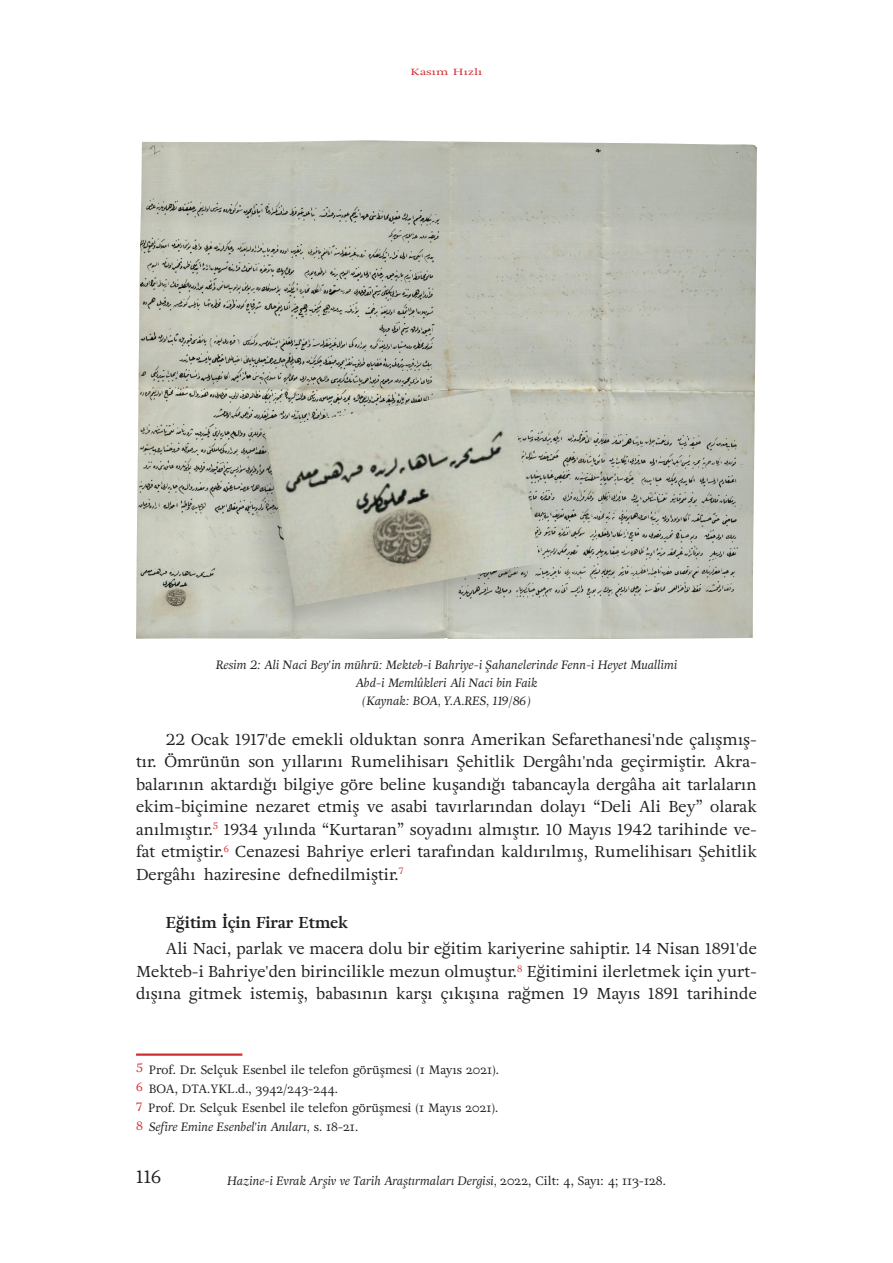
<style>
.page{position:relative;width:893px;height:1263px;background:#fff}
.page>*{position:absolute;margin:0;border:0;box-sizing:border-box;transform-origin:0 0}
.t1{font:18px "Adriane Text";color:#231f20}
.t2{font:15.75px/22.5px "Adriane Text";color:#231f20;text-align:justify}
.t3{font:700 15.75px "Adriane Text";color:#231f20}
.t4{font:italic 12px/18px "Adriane Text";color:#231f20;text-align:center}
.t5{font:12px/19.2px "Adriane Text";color:#231f20}
.t6{font:8.85px "Adriane Text";color:#d32d32;scale:1.43 1}
.s1{color:#d32d32}
.s2{font-style:italic}
.s3{font-style:normal}
</style>
<div class="page">
<hr style="left:136px;top:1053px;width:106px;height:3px;background:#d32d32">
<img style="left:136px;top:140px;width:621px;height:499px">
<div style="left:226px;top:371px;width:327px;height:273px;background:#231f20;opacity:.25"></div>
<img style="left:264px;top:386px;width:276px;height:220px">
<p class="t6" style="left:410px;top:66px;width:52px">Kasım Hızlı</p>
<p class="t4" style="left:216px;top:656px;width:463px">Resim 2: Ali Naci Bey'in mührü: Mekteb-i Bahriye-i Şahanelerinde Fenn-i Heyet Muallimi<br>Abd-i Memlûkleri Ali Naci bin Faik<br>(Kaynak: BOA, Y.A.RES, 119/86)</p>
<p class="t2" style="left:136px;top:727px;width:622px;text-indent:30px">22 Ocak 1917'de emekli olduktan sonra Amerikan Sefarethanesi'nde çalışmış&shy;tır. Ömrünün son yıllarını Rumelihisarı Şehitlik Dergâhı'nda geçirmiştir. Akra&shy;balarının aktardığı bilgiye göre beline kuşandığı tabancayla dergâha ait tarlaların ekim-biçimine nezaret etmiş ve asabi tavırlarından dolayı “Deli Ali Bey” olarak anılmıştır.<sup>5</sup> 1934 yılında “Kurtaran” soyadını almıştır. 10 Mayıs 1942 tarihinde ve&shy;fat etmiştir.<sup>6</sup> Cenazesi Bahriye erleri tarafından kaldırılmış, Rumelihisarı Şehitlik Dergâhı haziresine defnedilmiştir.<sup>7</sup></p>
<p class="t3" style="left:166px;top:911px;width:184px">Eğitim İçin Firar Etmek</p>
<p class="t2" style="left:136px;top:937px;width:622px;text-indent:30px">Ali Naci, parlak ve macera dolu bir eğitim kariyerine sahiptir. 14 Nisan 1891'de Mekteb-i Bahriye'den birincilikle mezun olmuştur.<sup>8</sup> Eğitimini ilerletmek için yurt&shy;dışına gitmek istemiş, babasının karşı çıkışına rağmen 19 Mayıs 1891 tarihinde</p>
<p class="t5" style="left:136px;top:1060px;width:365px"><span class="s1">5</span> Prof. Dr. Selçuk Esenbel ile telefon görüşmesi (1 Mayıs 2021).<br><span class="s1">6</span> BOA, DTA.YKL.d., 3942/243-244.<br><span class="s1">7</span> Prof. Dr. Selçuk Esenbel ile telefon görüşmesi (1 Mayıs 2021).<br><span class="s1">8</span> <span class="s2">Sefire Emine Esenbel'in Anıları,</span> s. 18-21.</p>
<p class="t1" style="left:136px;top:1164px;width:27px">116</p>
<p class="t4" style="left:227px;top:1172px;width:440px">Hazine-i Evrak Arşiv ve Tarih Araştırmaları Dergisi, <span class="s3">2022, Cilt: 4, Sayı: 4; 113-128.</span></p>
</div>
